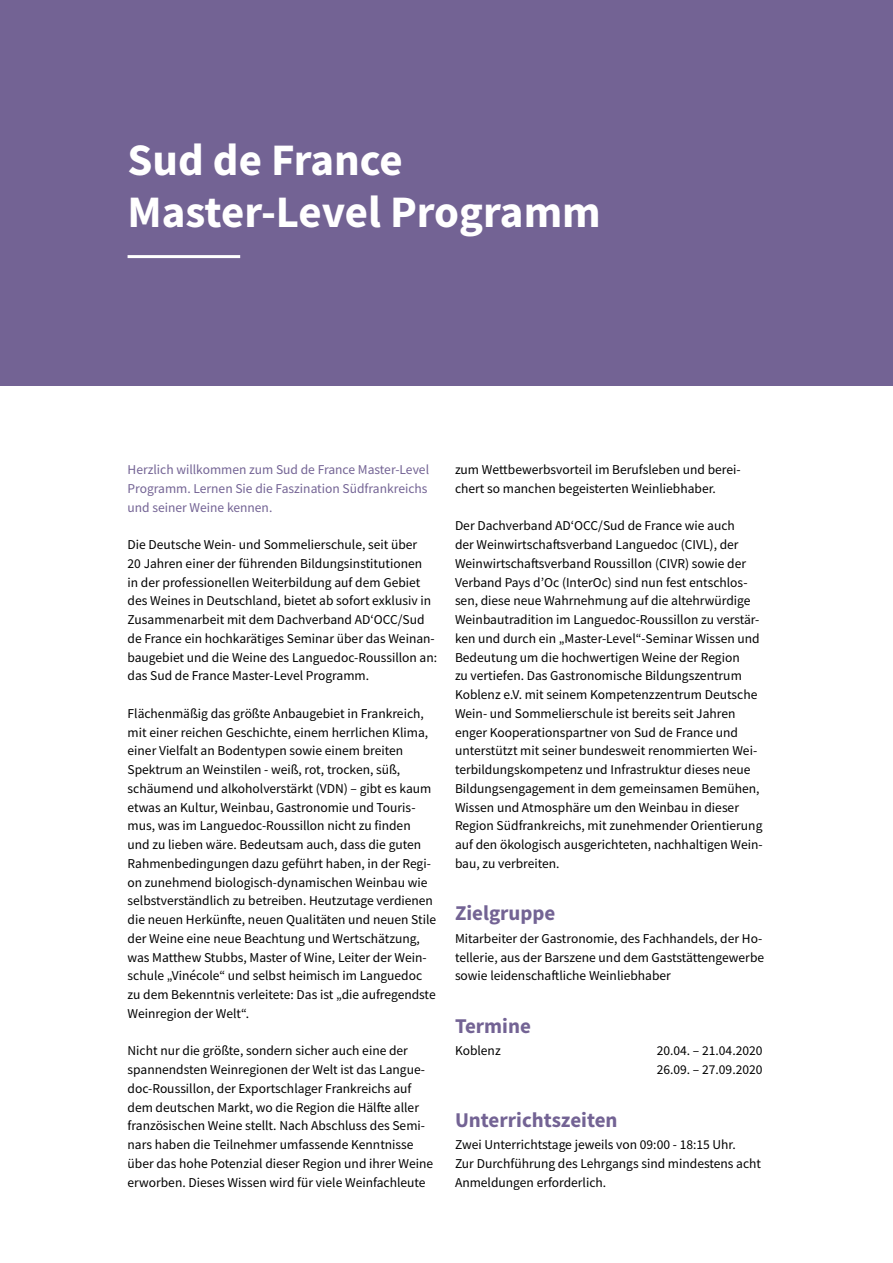
<style>
.page{position:relative;width:893px;height:1263px;background:#fff}
.page>*{position:absolute;margin:0;border:0;box-sizing:border-box;transform-origin:0 0}
.t1{font:700 45px/52.5px "Source Sans Pro";color:#fff}
.t2{font:700 21px "Source Sans Pro";color:#736394}
.t3{font:13.5px/18.8px "Source Sans Pro";color:#000}
.t4{font:13.5px/18.8px "Source Sans Pro";color:#736394;text-align:justify}
</style>
<div class="page">
<div style="left:0;top:0;width:893px;height:386px;background:#736394"></div>
<hr style="left:128px;top:255px;width:112px;height:3px;background:#fff">
<h1 class="t1" style="left:128px;top:133px;width:475px">Sud de France<br>Master-Level Programm</h1>
<p class="t4" style="left:128px;top:460px;width:303px">Herzlich willkommen zum Sud de France Master-Level Programm. Lernen Sie die Faszination Südfrankreichs und seiner Weine kennen.</p>
<p class="t3" style="left:128px;top:535px;width:311px">Die Deutsche Wein- und Sommelierschule, seit über<br>20 Jahren einer der führenden Bildungsinstitutionen<br>in der professionellen Weiterbildung auf dem Gebiet des Weines in Deutschland, bietet ab sofort exklusiv in Zusammenarbeit mit dem Dachverband AD‘OCC/Sud de France ein hochkarätiges Seminar über das Weinan&shy;baugebiet und die Weine des Languedoc-Roussillon an: das Sud de France Master-Level Programm.</p>
<p class="t3" style="left:128px;top:704px;width:310px">Flächenmäßig das größte Anbaugebiet in Frankreich, mit einer reichen Geschichte, einem herrlichen Klima, einer Vielfalt an Bodentypen sowie einem breiten Spektrum an Weinstilen - weiß, rot, trocken, süß, schäumend und alkoholverstärkt (VDN) – gibt es kaum etwas an Kultur, Weinbau, Gastronomie und Touris&shy;mus, was im Languedoc-Roussillon nicht zu finden und zu lieben wäre. Bedeutsam auch, dass die guten Rahmenbedingungen dazu geführt haben, in der Regi&shy;on zunehmend biologisch-dynamischen Weinbau wie selbstverständlich zu betreiben. Heutzutage verdienen die neuen Herkünfte, neuen Qualitäten und neuen Stile der Weine eine neue Beachtung und Wertschätzung, was Matthew Stubbs, Master of Wine, Leiter der Wein&shy;schule „Vinécole“ und selbst heimisch im Languedoc zu dem Bekenntnis verleitete: Das ist „die aufregendste Weinregion der Welt“.</p>
<p class="t3" style="left:128px;top:1041px;width:307px">Nicht nur die größte, sondern sicher auch eine der spannendsten Weinregionen der Welt ist das Langue&shy;doc-Roussillon, der Exportschlager Frankreichs auf dem deutschen Markt, wo die Region die Hälfte aller französischen Weine stellt. Nach Abschluss des Semi&shy;nars haben die Teilnehmer umfassende Kenntnisse über das hohe Potenzial dieser Region und ihrer Weine erworben. Dieses Wissen wird für viele Weinfachleute</p>
<p class="t3" style="left:455px;top:460px;width:287px">zum Wettbewerbsvorteil im Berufsleben und berei&shy;chert so manchen begeisterten Weinliebhaber.</p>
<p class="t3" style="left:455px;top:516px;width:309px">Der Dachverband AD‘OCC/Sud de France wie auch<br>der Weinwirtschaftsverband Languedoc (CIVL), der Weinwirtschaftsverband Roussillon (CIVR) sowie der Verband Pays d’Oc (InterOc) sind nun fest entschlos&shy;sen, diese neue Wahrnehmung auf die altehrwürdige Weinbautradition im Languedoc-Roussillon zu verstär&shy;ken und durch ein „Master-Level“-Seminar Wissen und Bedeutung um die hochwertigen Weine der Region<br>zu vertiefen. Das Gastronomische Bildungszentrum Koblenz e.V. mit seinem Kompetenzzentrum Deutsche Wein- und Sommelierschule ist bereits seit Jahren enger Kooperationspartner von Sud de France und unterstützt mit seiner bundesweit renommierten Wei&shy;terbildungskompetenz und Infrastruktur dieses neue Bildungsengagement in dem gemeinsamen Bemühen, Wissen und Atmosphäre um den Weinbau in dieser Region Südfrankreichs, mit zunehmender Orientierung auf den ökologisch ausgerichteten, nachhaltigen Wein&shy;bau, zu verbreiten.</p>
<h2 class="t2" style="left:455px;top:899px;width:102px">Zielgruppe</h2>
<p class="t3" style="left:455px;top:929px;width:311px">Mitarbeiter der Gastronomie, des Fachhandels, der Ho&shy;tellerie, aus der Barszene und dem Gaststättengewerbe sowie leidenschaftliche Weinliebhaber</p>
<h2 class="t2" style="left:455px;top:1012px;width:77px">Termine</h2>
<p class="t3" style="left:455px;top:1041px;width:47px">Koblenz</p>
<p class="t3" style="left:657px;top:1041px;width:107px">20.04. – 21.04.2020<br>26.09. – 27.09.2020</p>
<h2 class="t2" style="left:455px;top:1105px;width:164px">Unterrichtszeiten</h2>
<p class="t3" style="left:455px;top:1135px;width:308px">Zwei Unterrichtstage jeweils von 09:00 - 18:15 Uhr.<br>Zur Durchführung des Lehrgangs sind mindestens acht<br>Anmeldungen erforderlich.</p>
</div>
